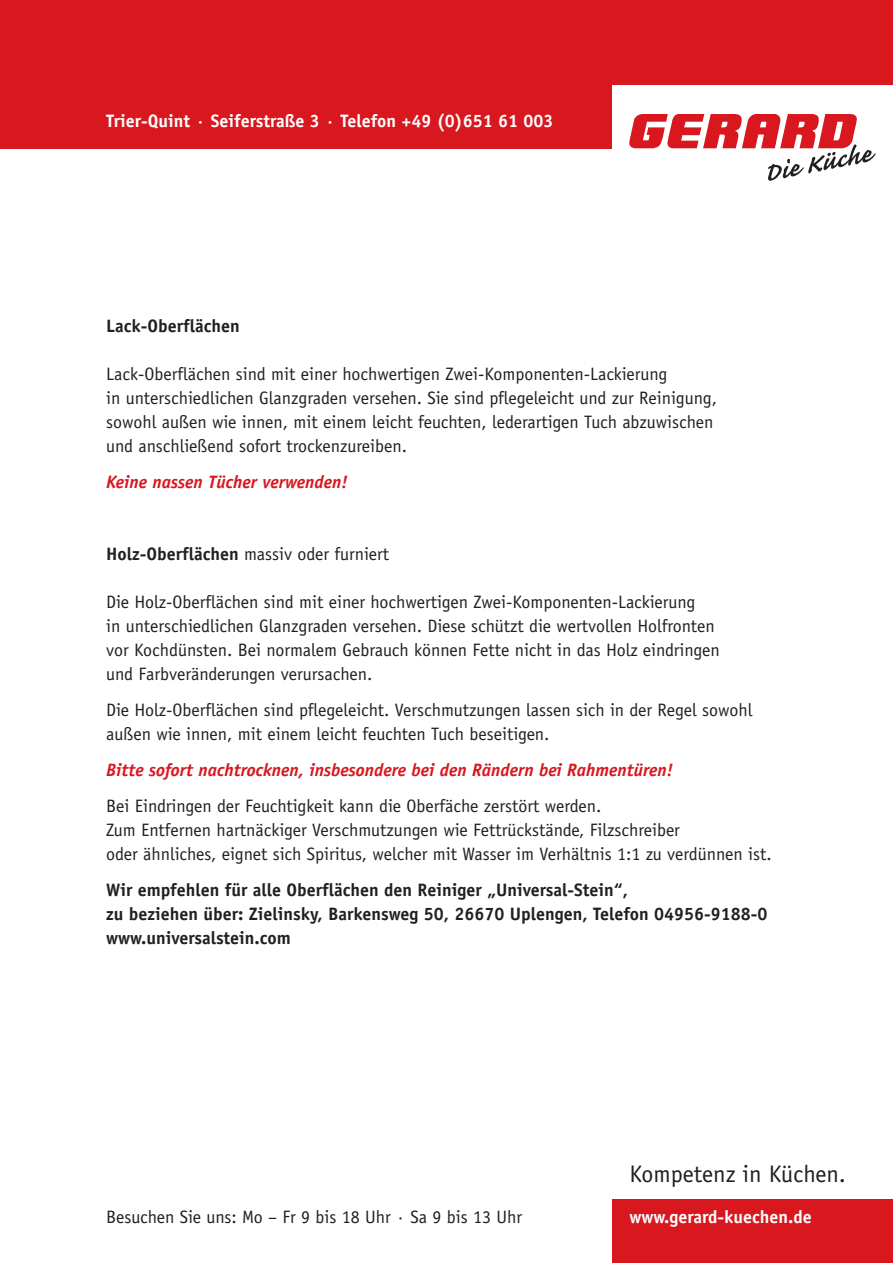
<style>
.page{position:relative;width:893px;height:1263px;background:#fff}
.page>*{position:absolute;margin:0;border:0;box-sizing:border-box;transform-origin:0 0}
.t1{font:24px "Officina Sans";color:#231f20}
.t2{font:18px/24px "Officina Sans";color:#231f20}
.t3{font:700 18px/24px "Officina Sans";color:#231f20}
.t4{font:italic 700 18px "Officina Sans";color:#d8171f}
.t5{font:700 18px "Officina Sans";color:#fff}
.s1{font-weight:700}
</style>
<div class="page">
<div style="left:0;top:0;width:893px;height:149px;background:#d8171f"></div>
<div style="left:612px;top:85px;width:281px;height:66px;background:#fff"></div>
<div style="left:612px;top:1199px;width:281px;height:64px;background:#d8171f"></div>
<svg style="left:629px;top:114px;width:247px;height:67px"></svg>
<p class="t5" style="left:106px;top:114px;width:449px">Trier-Quint · Seiferstraße 3 · Telefon +49 (0)651 61 003</p>
<p class="t3" style="left:106px;top:315px;width:135px">Lack-Oberflächen</p>
<p class="t2" style="left:106px;top:363px;width:612px">Lack-Oberflächen sind mit einer hochwertigen Zwei-Komponenten-Lackierung<br>in unterschiedlichen Glanzgraden versehen. Sie sind pflegeleicht und zur Reinigung, sowohl außen wie innen, mit einem leicht feuchten, lederartigen Tuch abzuwischen und anschließend sofort trockenzureiben.</p>
<p class="t4" style="left:106px;top:475px;width:243px">Keine nassen Tücher verwenden!</p>
<p class="t2" style="left:106px;top:543px;width:284px"><span class="s1">Holz-Oberflächen</span> massiv oder furniert</p>
<p class="t2" style="left:106px;top:591px;width:615px">Die Holz-Oberflächen sind mit einer hochwertigen Zwei-Komponenten-Lackierung<br>in unterschiedlichen Glanzgraden versehen. Diese schützt die wertvollen Holfronten vor Kochdünsten. Bei normalem Gebrauch können Fette nicht in das Holz eindringen und Farbveränderungen verursachen.</p>
<p class="t2" style="left:106px;top:699px;width:648px">Die Holz-Oberflächen sind pflegeleicht. Verschmutzungen lassen sich in der Regel sowohl außen wie innen, mit einem leicht feuchten Tuch beseitigen.</p>
<p class="t4" style="left:106px;top:763px;width:568px">Bitte sofort nachtrocknen, insbesondere bei den Rändern bei Rahmentüren!</p>
<p class="t2" style="left:106px;top:795px;width:667px">Bei Eindringen der Feuchtigkeit kann die Oberfäche zerstört werden.<br>Zum Entfernen hartnäckiger Verschmutzungen wie Fettrückstände, Filzschreiber<br>oder ähnliches, eignet sich Spiritus, welcher mit Wasser im Verhältnis 1:1 zu verdünnen ist.</p>
<p class="t3" style="left:106px;top:879px;width:662px">Wir empfehlen für alle Oberflächen den Reiniger „Universal-Stein“,<br>zu beziehen über: Zielinsky, Barkensweg 50, 26670 Uplengen, Telefon 04956-9188-0 www.universalstein.com</p>
<p class="t2" style="left:106px;top:1206px;width:417px">Besuchen Sie uns: Mo – Fr 9 bis 18 Uhr · Sa 9 bis 13 Uhr</p>
<h1 class="t1" style="left:629px;top:1165px;width:218px">Kompetenz in Küchen.</h1>
<p class="t5" style="left:629px;top:1210px;width:184px">www.gerard-kuechen.de</p>
</div>
